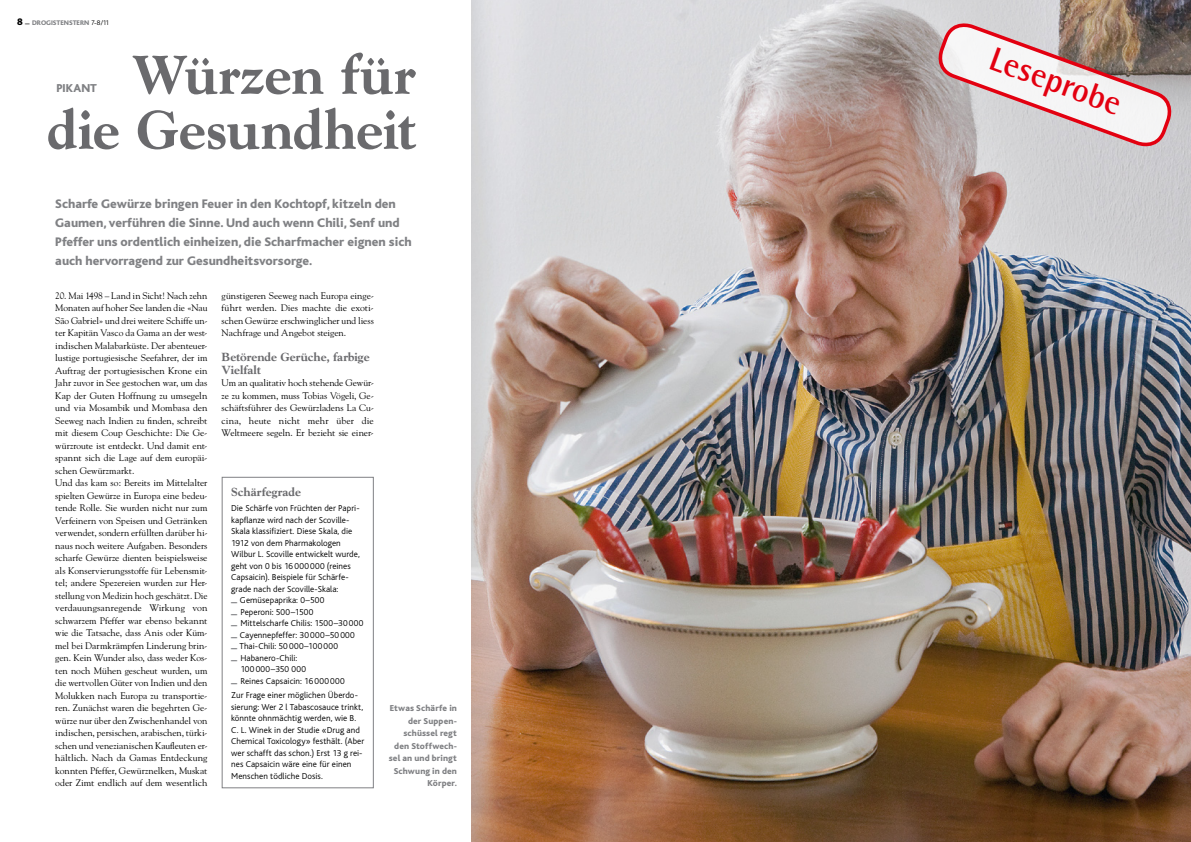
<style>
.page{position:relative;width:1191px;height:842px;background:#fff}
.page>*{position:absolute;margin:0;border:0;box-sizing:border-box;transform-origin:0 0}
.t1{font:800 55px/55px "Goudy";color:#6a6a6d;text-align:right}
.t2{font:700 33.4px "Rotis Semi Sans";color:#e30010}
.t3{font:800 13px/19px "Bliss";color:#808184}
.t4{font:800 12px/12.5px "Goudy";letter-spacing:-.005em;color:#6a6a6d}
.t5{font:800 12px "Bliss";color:#808184}
.t6{font:9.5px/12.5px "Goudy";letter-spacing:-.005em;color:#000;text-align:justify}
.t7{font:300 9px/11.5px "Bliss";letter-spacing:.01em;color:#000}
.t8{font:800 9px/12.5px "Bliss";letter-spacing:.015em;color:#808184;text-align:right}
.t9{font:300 9px "Bliss";letter-spacing:.035em;color:#000}
.t10{font:800 7px "Bliss";color:#808184}
.s1{font-size:10px;color:#000}
.s2{font-weight:300;color:#000}
</style>
<div class="page">
<img style="left:471px;top:0;width:720px;height:842px">
<div style="left:222px;top:477px;width:152px;height:311px;border:1px solid #808184"></div>
<svg style="left:934px;top:19px;width:241px;height:131px"></svg>
<p class="t10" style="left:17px;top:19px;width:94px"><span class="s1">8</span> <sup>_</sup> drogistenstern <span class="s2">7-8/11</span></p>
<h1 class="t1" style="left:47px;top:47px;width:370px">Würzen für die Gesundheit</h1>
<p class="t5" style="left:56px;top:82px;width:42px">Pikant</p>
<h3 class="t3" style="left:55px;top:195px;width:358px">Scharfe Gewürze bringen Feuer in den Kochtopf, kitzeln den Gaumen, verführen die Sinne. Und auch wenn Chili, Senf und Pfeffer uns ordentlich einheizen, die Scharfmacher eignen sich auch hervorragend zur Gesundheitsvorsorge.</h3>
<p class="t6" style="left:55px;top:289px;width:154px;text-align:left">20. Mai 1498 – Land in Sicht! Nach zehn Monaten auf hoher See landen die «Nau São Gabriel» und drei weitere Schiffe un&shy;ter Kapitän Vasco da Gama an der west&shy;indischen Malabarküste. Der abenteuer&shy;lustige portugiesische Seefahrer, der im Auftrag der portugiesischen Krone ein Jahr zuvor in See gestochen war, um das Kap der Guten Hoffnung zu umsegeln und via Mosambik und Mombasa den Seeweg nach Indien zu finden, schreibt mit diesem Coup Geschichte: Die Ge&shy;würzroute ist entdeckt. Und damit ent&shy;spannt sich die Lage auf dem europäi&shy;schen Gewürzmarkt.<br>Und das kam so: Bereits im Mittelalter spielten Gewürze in Europa eine bedeu&shy;tende Rolle. Sie wurden nicht nur zum Verfeinern von Speisen und Getränken verwendet, sondern erfüllten darüber hi&shy;naus noch weitere Aufgaben. Besonders scharfe Gewürze dienten beispielsweise als Konservierungsstoffe für Lebensmit&shy;tel; andere Spezereien wurden zur Her&shy;stellung von Medizin hoch geschätzt. Die verdauungsanregende Wirkung von schwarzem Pfeffer war ebenso bekannt wie die Tatsache, dass Anis oder Küm&shy;mel bei Darmkrämpfen Linderung brin&shy;gen. Kein Wunder also, dass weder Kos&shy;ten noch Mühen gescheut wurden, um die wertvollen Güter von Indien und den Molukken nach Europa zu transportie&shy;ren. Zunächst waren die begehrten Ge&shy;würze nur über den Zwischenhandel von indischen, persischen, arabischen, türki&shy;schen und venezianischen Kaufleuten er&shy;hältlich. Nach da Gamas Entdeckung konnten Pfeffer, Gewürznelken, Muskat oder Zimt endlich auf dem wesentlich</p>
<p class="t6" style="left:222px;top:289px;width:154px">günstigeren Seeweg nach Europa einge&shy;führt werden. Dies machte die exoti&shy;schen Gewürze erschwinglicher und liess Nachfrage und Angebot steigen.</p>
<p class="t4" style="left:222px;top:351px;width:149px">Betörende Gerüche, farbige<br>Vielfalt</p>
<p class="t6" style="left:222px;top:376px;width:154px">Um an qualitativ hoch stehende Gewür&shy;ze zu kommen, muss Tobias Vögeli, Ge&shy;schäftsführer des Gewürzladens La Cu&shy;cina, heute nicht mehr über die Weltmeere segeln. Er bezieht sie einer-</p>
<p class="t4" style="left:231px;top:485px;width:71px">Schärfegrade</p>
<p class="t7" style="left:231px;top:503px;width:130px">Die Schärfe von Früchten der Papri-</p>
<p class="t7" style="left:231px;top:514px;width:120px">kapflanze wird nach der Scoville-</p>
<p class="t7" style="left:231px;top:526px;width:123px">Skala klassifiziert. Diese Skala, die</p>
<p class="t7" style="left:231px;top:537px;width:111px">1912 von dem Pharmakologen</p>
<p class="t7" style="left:231px;top:549px;width:130px">Wilbur L. Scoville entwickelt wurde,</p>
<p class="t7" style="left:231px;top:560px;width:121px">geht von 0 bis 16000000 (reines</p>
<p class="t7" style="left:231px;top:572px;width:118px">Capsaicin). Beispiele für Schärfe-</p>
<p class="t7" style="left:231px;top:583px;width:109px">grade nach der Scoville-Skala:</p>
<p class="t7" style="left:231px;top:595px;width:95px"><sup>_</sup> Gemüsepaprika: 0–500</p>
<p class="t7" style="left:231px;top:606px;width:84px"><sup>_</sup> Peperoni: 500–1500</p>
<p class="t7" style="left:231px;top:618px;width:134px"><sup>_</sup> Mittelscharfe Chilis: 1500–30000</p>
<p class="t7" style="left:231px;top:629px;width:125px"><sup>_</sup> Cayennepfeffer: 30000–50000</p>
<p class="t7" style="left:231px;top:641px;width:108px"><sup>_</sup> Thai-Chili: 50000–100000</p>
<p class="t7" style="left:231px;top:652px;width:68px"><sup>_</sup> Habanero-Chili:</p>
<p class="t9" style="left:240px;top:665px;width:67px">100000–350 000</p>
<p class="t7" style="left:231px;top:675px;width:115px"><sup>_</sup> Reines Capsaicin: 16000000</p>
<p class="t7" style="left:231px;top:690px;width:135px">Zur Frage einer möglichen Überdo&shy;sierung: Wer 2 l Tabascosauce trinkt, könnte ohnmächtig werden, wie B.<br>C. L. Winek in der Studie «Drug and Chemical Toxicology» festhält. (Aber wer schafft das schon.) Erst 13 g rei&shy;nes Capsaicin wäre eine für einen Menschen tödliche Dosis.</p>
<p class="t8" style="left:389px;top:702px;width:70px">Etwas Schärfe in der Suppen&shy;schüssel regt den Stoffwech&shy;sel an und bringt<br>Schwung in den<br>Körper.</p>
<h2 class="t2" style="left:998px;top:38px;width:139px;rotate:20deg">Leseprobe</h2>
</div>
